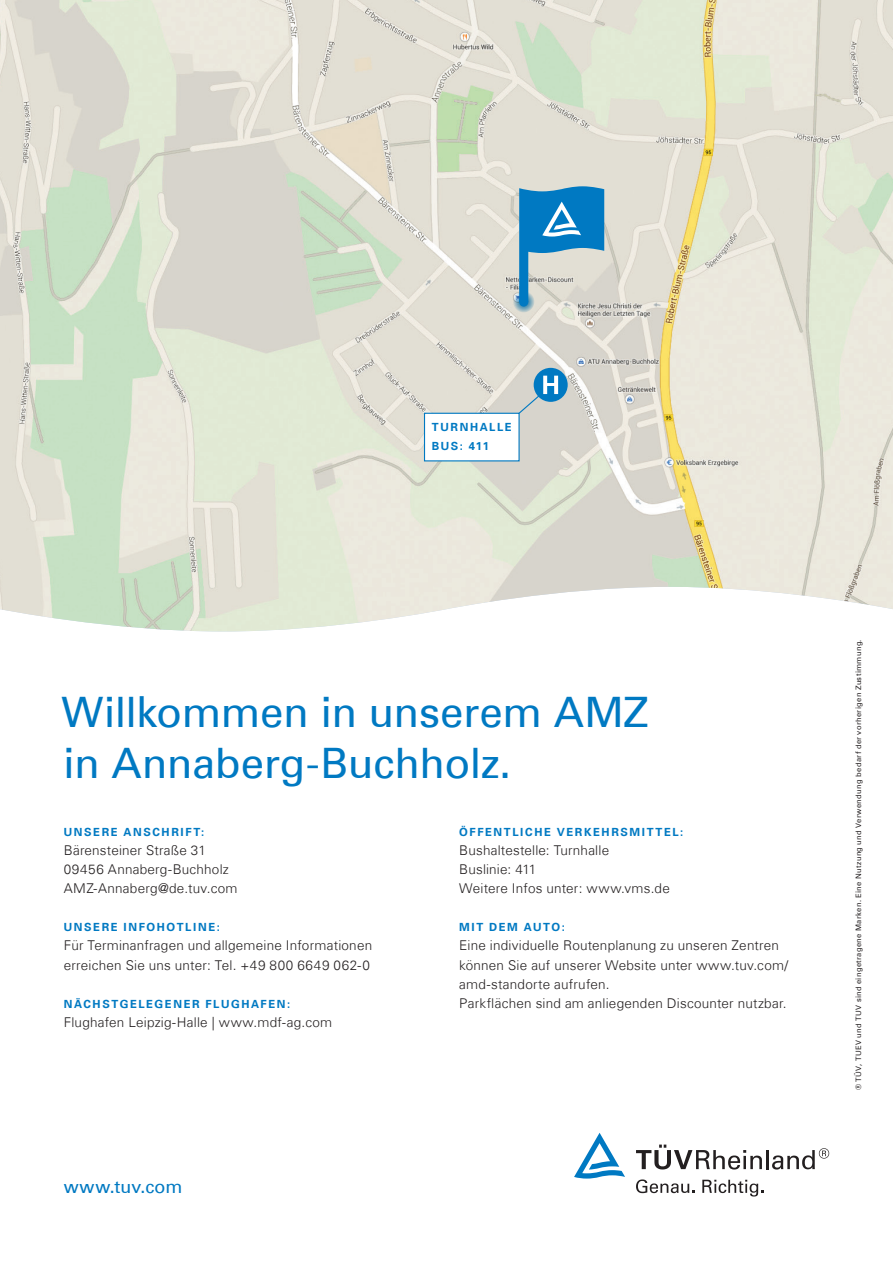
<style>
.page{position:relative;width:893px;height:1263px;background:#fff}
.page>*{position:absolute;margin:0;border:0;box-sizing:border-box;transform-origin:0 0}
.t1{font:42px/51px "Univers Com 55 Roman";letter-spacing:-.01em;color:#0079c2}
.t2{font:18px "Univers Com 55 Roman";letter-spacing:.01em;color:#0079c2}
.t3{font:300 13.5px/19.2px "Univers Com 45";letter-spacing:.015em;color:#231f20}
.t4{font:700 11.25px/19.2px "Univers Com 65";letter-spacing:.145em;color:#0079c2}
.t5{font:7.5px "Univers Com 55 Roman";letter-spacing:.05em;color:#231f20}
</style>
<div class="page">
<svg style="left:636px;top:1144px;width:126px;height:25px"></svg>
<hr style="left:766px;top:1150px;width:3px;height:19px;background:#231f20">
<svg style="left:772px;top:1148px;width:57px;height:21px"></svg>
<svg style="left:636px;top:1179px;width:58px;height:14px"></svg>
<svg style="left:702px;top:1180px;width:61px;height:16px"></svg>
<svg style="left:574px;top:1133px;width:51px;height:45px"></svg>
<img style="left:0;top:0;width:893px;height:631px">
<svg style="left:512px;top:290px;width:22px;height:23px"></svg>
<svg style="left:519px;top:186px;width:85px;height:116px;background:#68a7ca"></svg>
<div style="left:519px;top:298px;width:9px;height:9px;background:#0079c2;border-radius:50%"></div>
<div style="left:424px;top:413px;width:96px;height:48px;background:#fff;border:1px solid #0079c2"></div>
<svg style="left:534px;top:368px;width:34px;height:34px"></svg>
<svg style="left:517px;top:376px;width:41px;height:39px;background:#a1c0ce"></svg>
<p class="t4" style="left:432px;top:417px;width:81px">TURNHALLE<br>BUS: 411</p>
<h1 class="t1" style="left:61px;top:687px;width:589px">Willkommen in unserem AMZ in Annaberg-Buchholz.</h1>
<p class="t4" style="left:64px;top:822px;width:142px">UNSERE ANSCHRIFT:</p>
<p class="t3" style="left:64px;top:840px;width:175px">Bärensteiner Straße 31<br>09456 Annaberg-Buchholz<br>AMZ-Annaberg@de.tuv.com</p>
<p class="t4" style="left:64px;top:918px;width:158px">UNSERE INFOHOTLINE:</p>
<p class="t3" style="left:64px;top:936px;width:310px">Für Terminanfragen und allgemeine Informationen erreichen Sie uns unter: Tel. +49 800 6649 062-0</p>
<p class="t4" style="left:64px;top:994px;width:228px">NÄCHSTGELEGENER FLUGHAFEN:</p>
<p class="t3" style="left:64px;top:1012px;width:270px">Flughafen Leipzig-Halle | www.mdf-ag.com</p>
<h2 class="t2" style="left:64px;top:1175px;width:120px">www.tuv.com</h2>
<p class="t4" style="left:459px;top:822px;width:226px">ÖFFENTLICHE VERKEHRSMITTEL:</p>
<p class="t3" style="left:459px;top:840px;width:212px">Bushaltestelle: Turnhalle<br>Buslinie: 411<br>Weitere Infos unter: www.vms.de</p>
<p class="t4" style="left:459px;top:918px;width:107px">MIT DEM AUTO:</p>
<p class="t3" style="left:459px;top:936px;width:331px">Eine individuelle Routenplanung zu unseren Zentren können Sie auf unserer Website unter www.tuv.com/ amd-standorte aufrufen.<br>Parkflächen sind am anliegenden Discounter nutzbar.</p>
<p class="t5" style="left:854px;top:1090px;width:452px;rotate:-90deg">® TÜV, TUEV und TUV sind eingetragene Marken. Eine Nutzung und Verwendung bedarf der vorherigen Zustimmung.</p>
</div>
